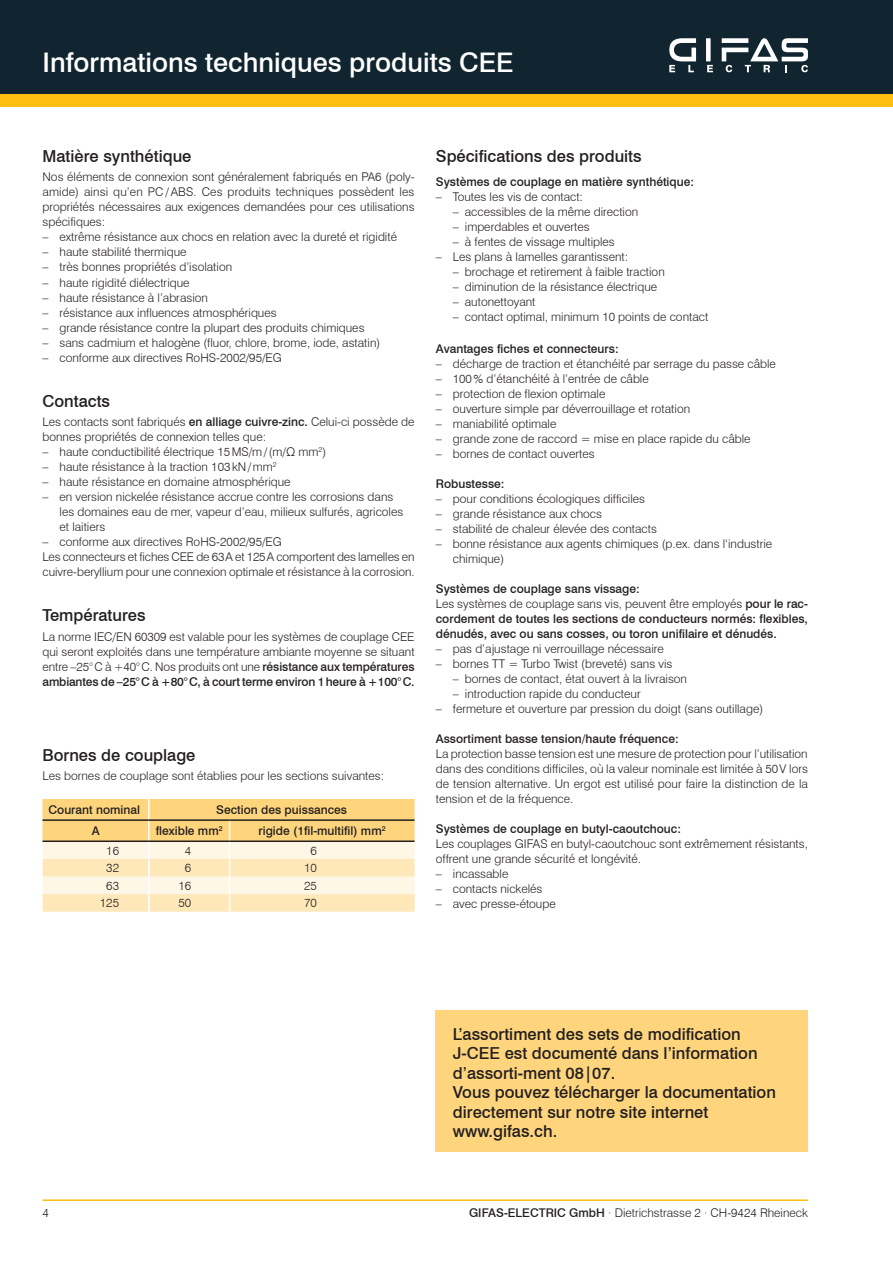
<style>
.page{position:relative;width:893px;height:1263px;background:#fff}
.page>*{position:absolute;margin:0;border:0;box-sizing:border-box;transform-origin:0 0}
.t1{font:500 27px "Swiss 721 BT";color:#fff}
.t2{font:500 16.5px/19.5px "Swiss 721 BT";color:#231f20}
.t3{font:300 12px/15px "Swiss 721 BT";color:#231f20}
.t4{font:500 12px/15px "Swiss 721 BT";color:#231f20}
.s1{font-weight:500}
.s2{font-weight:300}
</style>
<div class="page">
<div style="left:0;top:64px;width:893px;height:42px;background:#fdbe12"></div>
<div style="left:0;top:0;width:893px;height:94px;background:#112530"></div>
<hr style="left:43px;top:1199px;width:765px;height:2px;background:#fdbe12">
<div style="left:706px;top:38px;width:5px;height:23px;background:#fff"></div>
<svg style="left:669px;top:38px;width:27px;height:34px"></svg>
<svg style="left:707px;top:65px;width:6px;height:7px"></svg>
<svg style="left:722px;top:38px;width:86px;height:34px"></svg>
<svg style="left:43px;top:799px;width:372px;height:113px"></svg>
<hr style="left:43px;top:819px;width:106px;height:2px;background:#231f20">
<hr style="left:149px;top:819px;width:81px;height:2px;background:#231f20">
<hr style="left:230px;top:819px;width:185px;height:2px;background:#231f20">
<hr style="left:43px;top:840px;width:106px;height:2px;background:#231f20">
<hr style="left:149px;top:840px;width:81px;height:2px;background:#231f20">
<hr style="left:230px;top:840px;width:185px;height:2px;background:#231f20">
<div style="left:436px;top:1011px;width:372px;height:141px;background:#fed57c"></div>
<h1 class="t1" style="left:43px;top:46px;width:473px">Informations techniques produits CEE</h1>
<h2 class="t2" style="left:43px;top:146px;width:150px">Matière synthétique</h2>
<p class="t3" style="left:43px;top:170px;width:374px;text-align:justify">Nos éléments de connexion sont généralement fabriqués en PA6 (poly&shy;amide) ainsi qu’en PC/ABS. Ces produits techniques possèdent les propriétés nécessaires aux exigences demandées pour ces utilisations spécifiques:</p>
<p class="t3" style="left:43px;top:230px;width:356px">– extrême résistance aux chocs en relation avec la dureté et rigidité</p>
<p class="t3" style="left:43px;top:245px;width:146px">– haute stabilité thermique</p>
<p class="t3" style="left:43px;top:260px;width:191px">– très bonnes propriétés d’isolation</p>
<p class="t3" style="left:43px;top:275px;width:149px">– haute rigidité diélectrique</p>
<p class="t3" style="left:43px;top:290px;width:167px">– haute résistance à l’abrasion</p>
<p class="t3" style="left:43px;top:305px;width:236px">– résistance aux influences atmosphériques</p>
<p class="t3" style="left:43px;top:320px;width:324px">– grande résistance contre la plupart des produits chimiques</p>
<p class="t3" style="left:43px;top:335px;width:339px">– sans cadmium et halogène (fluor, chlore, brome, iode, astatin)</p>
<p class="t3" style="left:43px;top:350px;width:241px">– conforme aux directives RoHS-2002/95/EG</p>
<h2 class="t2" style="left:43px;top:391px;width:69px">Contacts</h2>
<p class="t3" style="left:43px;top:414px;width:374px">Les contacts sont fabriqués <span class="s1">en alliage cuivre-zinc.</span> Celui-ci possède de bonnes propriétés de connexion telles que:</p>
<p class="t3" style="left:43px;top:444px;width:285px">– haute conductibilité électrique 15MS/m/(m/Ω mm<sup>2</sup>)</p>
<p class="t3" style="left:43px;top:459px;width:235px">– haute résistance à la traction 103kN/mm<sup>2</sup></p>
<p class="t3" style="left:43px;top:474px;width:250px">– haute résistance en domaine atmosphérique</p>
<p class="t3" style="left:60px;top:489px;width:345px;text-indent:-17px">– en version nickelée résistance accrue contre les corrosions dans les domaines eau de mer, vapeur d’eau, milieux sulfurés, agricoles et laitiers</p>
<p class="t3" style="left:43px;top:534px;width:374px">– conforme aux directives RoHS-2002/95/EG<br>Les connecteurs et fiches CEE de 63A et 125A comportent des lamelles en cuivre-beryllium pour une connexion optimale et résistance à la corrosion.</p>
<h2 class="t2" style="left:43px;top:605px;width:105px">Températures</h2>
<p class="t3" style="left:43px;top:629px;width:374px;text-align:justify">La norme IEC/EN 60309 est valable pour les systèmes de couplage CEE qui seront exploités dans une température ambiante moyenne se situant entre –25°C à +40°C. Nos produits ont une <span class="s1">résistance aux températures ambiantes de –25°C à +80°C, à court terme environ 1heure à +100°C.</span></p>
<h2 class="t2" style="left:43px;top:745px;width:154px">Bornes de couplage</h2>
<p class="t3" style="left:43px;top:768px;width:343px">Les bornes de couplage sont établies pour les sections suivantes:</p>
<p class="t4" style="left:49px;top:802px;width:93px">Courant nominal</p>
<p class="t4" style="left:216px;top:802px;width:132px">Section des puissances</p>
<p class="t4" style="left:92px;top:823px;width:9px">A</p>
<p class="t4" style="left:156px;top:823px;width:68px">flexible mm<sup>2</sup></p>
<p class="t4" style="left:259px;top:823px;width:129px">rigide (1fil-multifil) mm<sup>2</sup></p>
<p class="t3" style="left:106px;top:843px;width:14px">16</p>
<p class="t3" style="left:185px;top:843px;width:8px">4</p>
<p class="t3" style="left:310px;top:843px;width:8px">6</p>
<p class="t3" style="left:106px;top:860px;width:14px">32</p>
<p class="t3" style="left:185px;top:860px;width:8px">6</p>
<p class="t3" style="left:304px;top:860px;width:14px">10</p>
<p class="t3" style="left:106px;top:878px;width:14px">63</p>
<p class="t3" style="left:179px;top:878px;width:14px">16</p>
<p class="t3" style="left:304px;top:878px;width:14px">25</p>
<p class="t3" style="left:100px;top:896px;width:21px">125</p>
<p class="t3" style="left:179px;top:896px;width:14px">50</p>
<p class="t3" style="left:304px;top:896px;width:14px">70</p>
<h2 class="t2" style="left:436px;top:146px;width:207px">Spécifications des produits</h2>
<p class="t4" style="left:436px;top:174px;width:260px">Systèmes de couplage en matière synthétique:</p>
<p class="t3" style="left:436px;top:189px;width:149px">– Toutes les vis de contact:</p>
<p class="t3" style="left:453px;top:204px;width:187px">– accessibles de la même direction</p>
<p class="t3" style="left:453px;top:219px;width:138px">– imperdables et ouvertes</p>
<p class="t3" style="left:453px;top:234px;width:163px">– à fentes de vissage multiples</p>
<p class="t3" style="left:436px;top:249px;width:194px">– Les plans à lamelles garantissent:</p>
<p class="t3" style="left:453px;top:264px;width:213px">– brochage et retirement à faible traction</p>
<p class="t3" style="left:453px;top:279px;width:206px">– diminution de la résistance électrique</p>
<p class="t3" style="left:453px;top:294px;width:84px">– autonettoyant</p>
<p class="t3" style="left:453px;top:309px;width:257px">– contact optimal, minimum 10 points de contact</p>
<p class="t4" style="left:436px;top:341px;width:184px">Avantages fiches et connecteurs:</p>
<p class="t3" style="left:436px;top:356px;width:342px">– décharge de traction et étanchéité par serrage du passe câble</p>
<p class="t3" style="left:436px;top:371px;width:214px">– 100% d’étanchéité à l’entrée de câble</p>
<p class="t3" style="left:436px;top:386px;width:171px">– protection de flexion optimale</p>
<p class="t3" style="left:436px;top:401px;width:256px">– ouverture simple par déverrouillage et rotation</p>
<p class="t3" style="left:436px;top:416px;width:122px">– maniabilité optimale</p>
<p class="t3" style="left:436px;top:431px;width:316px">– grande zone de raccord = mise en place rapide du câble</p>
<p class="t3" style="left:436px;top:446px;width:160px">– bornes de contact ouvertes</p>
<p class="t4" style="left:436px;top:476px;width:70px">Robustesse:</p>
<p class="t3" style="left:436px;top:491px;width:211px">– pour conditions écologiques difficiles</p>
<p class="t3" style="left:436px;top:506px;width:168px">– grande résistance aux chocs</p>
<p class="t3" style="left:436px;top:521px;width:223px">– stabilité de chaleur élevée des contacts</p>
<p class="t3" style="left:453px;top:536px;width:321px;text-indent:-17px">– bonne résistance aux agents chimiques (p.ex. dans l‘industrie chimique)</p>
<p class="t4" style="left:436px;top:581px;width:374px">Systèmes de couplage sans vissage:<br><span class="s2">Les systèmes de couplage sans vis, peuvent être employés</span> pour le rac&shy;cordement de toutes les sections de conducteurs normés: flexibles, dénudés, avec ou sans cosses, ou toron unifilaire et dénudés.</p>
<p class="t3" style="left:436px;top:641px;width:230px">– pas d’ajustage ni verrouillage nécessaire</p>
<p class="t3" style="left:436px;top:656px;width:238px">– bornes TT = Turbo Twist (breveté) sans vis</p>
<p class="t3" style="left:453px;top:671px;width:236px">– bornes de contact, état ouvert à la livraison</p>
<p class="t3" style="left:453px;top:686px;width:189px">– introduction rapide du conducteur</p>
<p class="t3" style="left:436px;top:701px;width:329px">– fermeture et ouverture par pression du doigt (sans outillage)</p>
<p class="t4" style="left:436px;top:731px;width:244px">Assortiment basse tension/haute fréquence:</p>
<p class="t3" style="left:436px;top:746px;width:374px;text-align:justify">La protection basse tension est une mesure de protection pour l’utilisation dans des conditions difficiles, où la valeur nominale est limitée à 50V lors de tension alternative. Un ergot est utilisé pour faire la distinction de la tension et de la fréquence.</p>
<p class="t4" style="left:436px;top:821px;width:247px">Systèmes de couplage en butyl-caoutchouc:</p>
<p class="t3" style="left:436px;top:836px;width:374px">Les couplages GIFAS en butyl-caoutchouc sont extrêmement résistants, offrent une grande sécurité et longévité.</p>
<p class="t3" style="left:436px;top:866px;width:74px">– incassable</p>
<p class="t3" style="left:436px;top:881px;width:108px">– contacts nickelés</p>
<p class="t3" style="left:436px;top:896px;width:121px">– avec presse-étoupe</p>
<h2 class="t2" style="left:453px;top:1024px;width:325px">L’assortiment des sets de modification J-CEE est documenté dans l’information d’assorti-ment 08|07.<br>Vous pouvez télécharger la documentation directement sur notre site internet www.gifas.ch.</h2>
<p class="t3" style="left:43px;top:1205px;width:8px">4</p>
<p class="t3" style="left:469px;top:1205px;width:340px"><span class="s1">GIFAS-ELECTRIC GmbH</span> · Dietrichstrasse 2 · CH-9424 Rheineck</p>
</div>
